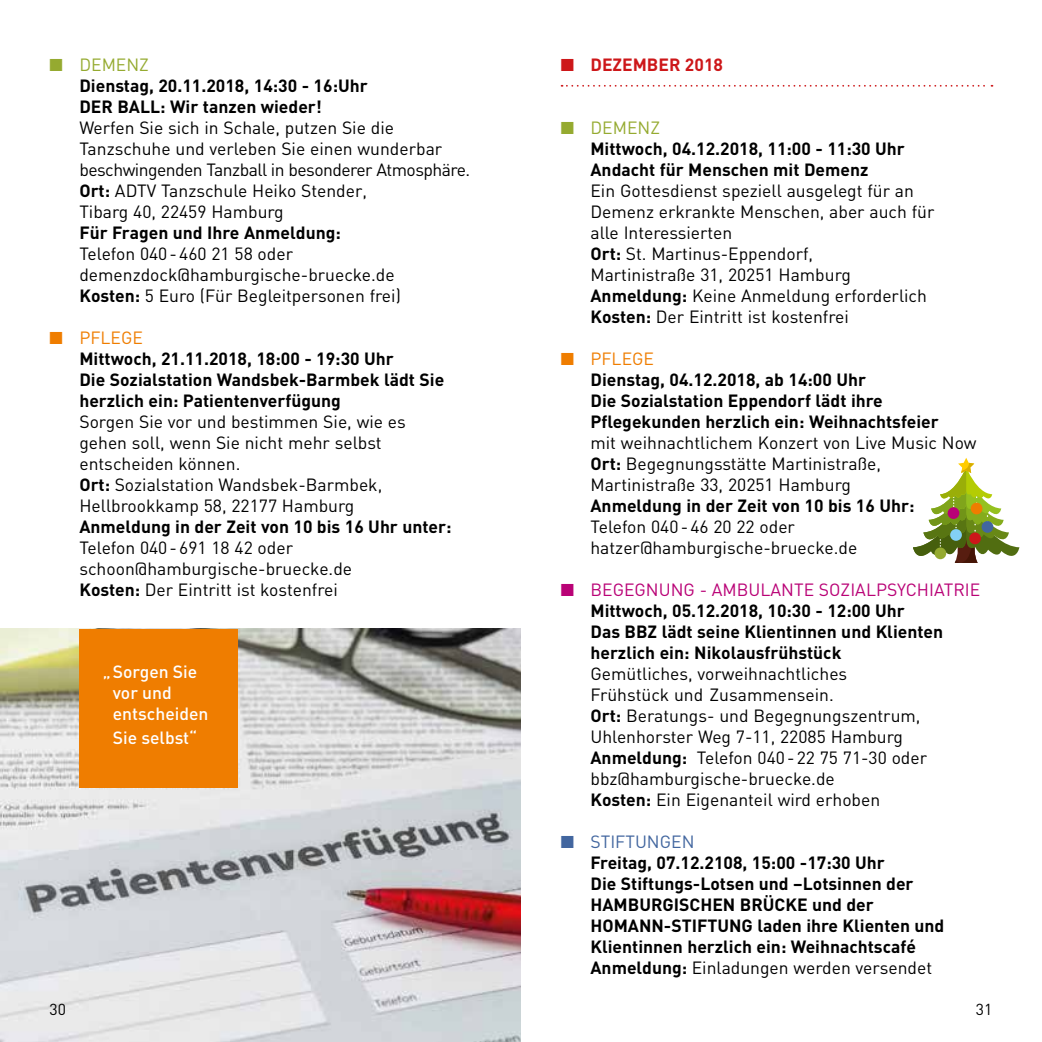
<style>
.page{position:relative;width:1042px;height:1042px;background:#fff}
.page>*{position:absolute;margin:0;border:0;box-sizing:border-box;transform-origin:0 0}
.t1{font:17.5px/21px "DIN";color:#000}
.t2{font:700 17.5px/21px "DIN";color:#000}
.t3{font:500 17.5px/21px "DIN";color:#fff}
.t4{font:700 17.5px "DIN";color:#cd1719}
.t5{font:15.75px "DIN";color:#000}
.s1{color:#95aa30}
.s2{font-weight:400;color:#95aa30}
.s3{font-weight:700}
.s4{color:#ef7d00}
.s5{font-weight:400;color:#ef7d00}
.s6{color:#b90276}
.s7{font-weight:400;color:#b90276}
.s8{color:#42669f}
.s9{font-weight:400;color:#42669f}
.s10{font-weight:400}
</style>
<div class="page">
<img style="left:0;top:629px;width:521px;height:413px">
<svg style="left:561px;top:85px;width:431px;height:2px"></svg>
<div style="left:79px;top:629px;width:159px;height:159px;background:#ef7d00"></div>
<svg style="left:913px;top:458px;width:106px;height:105px"></svg>
<div style="left:981px;top:521px;width:12px;height:12px;background:#42669f;border-radius:50%"></div>
<div style="left:969px;top:532px;width:12px;height:12px;background:#cd171a;border-radius:50%"></div>
<div style="left:934px;top:547px;width:12px;height:12px;background:#95aa30;border-radius:50%"></div>
<div style="left:950px;top:529px;width:12px;height:12px;background:#83d0f5;border-radius:50%"></div>
<p class="t2" style="left:79px;top:53px;width:290px;text-indent:-30px"><span class="s1">■</span> <span class="s2">DEMENZ<br></span>Dienstag, 20.11.2018, 14:30 - 16:Uhr<br>DER BALL: Wir tanzen wieder!</p>
<p class="t1" style="left:79px;top:116px;width:392px">Werfen Sie sich in Schale, putzen Sie die Tanzschuhe und verleben Sie einen wunderbar beschwingenden Tanzball in besonderer Atmosphäre.<br><span class="s3">Ort:</span> ADTV Tanzschule Heiko Stender,<br>Tibarg 40, 22459 Hamburg</p>
<p class="t2" style="left:79px;top:221px;width:263px">Für Fragen und Ihre Anmeldung:</p>
<p class="t1" style="left:79px;top:242px;width:323px">Telefon 040-460 21 58 oder demenzdock@hamburgische-bruecke.de<br><span class="s3">Kosten:</span> 5 Euro (Für Begleitpersonen frei)</p>
<p class="t2" style="left:79px;top:326px;width:366px;text-indent:-30px"><span class="s4">■</span> <span class="s5">PFLEGE<br></span>Mittwoch, 21.11.2018, 18:00 - 19:30 Uhr<br>Die Sozialstation Wandsbek-Barmbek lädt Sie herzlich ein: Patientenverfügung</p>
<p class="t1" style="left:79px;top:410px;width:328px">Sorgen Sie vor und bestimmen Sie, wie es gehen soll, wenn Sie nicht mehr selbst entscheiden können.<br><span class="s3">Ort:</span> Sozialstation Wandsbek-Barmbek, Hellbrookkamp 58, 22177 Hamburg</p>
<p class="t2" style="left:79px;top:515px;width:374px">Anmeldung in der Zeit von 10 bis 16 Uhr unter:</p>
<p class="t1" style="left:79px;top:536px;width:274px">Telefon 040-691 18 42 oder schoon@hamburgische-bruecke.de<br><span class="s3">Kosten:</span> Der Eintritt ist kostenfrei</p>
<p class="t3" style="left:113px;top:661px;width:97px;text-indent:-10px">„Sorgen Sie vor und entscheiden</p>
<p class="t3" style="left:113px;top:727px;width:86px">Sie selbst“</p>
<p class="t5" style="left:50px;top:999px;width:18px">30</p>
<p class="t4" style="left:561px;top:53px;width:164px">■ DEZEMBER 2018</p>
<p class="t2" style="left:590px;top:116px;width:316px;text-indent:-30px"><span class="s1">■</span> <span class="s2">DEMENZ<br></span>Mittwoch, 04.12.2018, 11:00 - 11:30 Uhr<br>Andacht für Menschen mit Demenz</p>
<p class="t1" style="left:590px;top:179px;width:345px">Ein Gottesdienst speziell ausgelegt für an Demenz erkrankte Menschen, aber auch für alle Interessierten<br><span class="s3">Ort:</span> St. Martinus-Eppendorf,<br>Martinistraße 31, 20251 Hamburg <span class="s3">Anmeldung:</span> Keine Anmeldung erforderlich <span class="s3">Kosten:</span> Der Eintritt ist kostenfrei</p>
<p class="t2" style="left:590px;top:347px;width:350px;text-indent:-30px"><span class="s4">■</span> <span class="s5">PFLEGE<br></span>Dienstag, 04.12.2018, ab 14:00 Uhr<br>Die Sozialstation Eppendorf lädt ihre<br>Pflegekunden herzlich ein: Weihnachtsfeier</p>
<p class="t1" style="left:590px;top:431px;width:388px">mit weihnachtlichem Konzert von Live Music Now<br><span class="s3">Ort:</span> Begegnungsstätte Martinistraße,<br>Martinistraße 33, 20251 Hamburg</p>
<p class="t2" style="left:590px;top:494px;width:325px">Anmeldung in der Zeit von 10 bis 16 Uhr:</p>
<p class="t1" style="left:590px;top:515px;width:268px">Telefon 040-46 20 22 oder hatzer@hamburgische-bruecke.de</p>
<p class="t2" style="left:590px;top:578px;width:391px;text-indent:-30px"><span class="s6">■</span> <span class="s7">BEGEGNUNG - AMBULANTE SOZIALPSYCHIATRIE </span>Mittwoch, 05.12.2018, 10:30 - 12:00 Uhr<br>Das BBZ lädt seine Klientinnen und Klienten herzlich ein: Nikolausfrühstück</p>
<p class="t1" style="left:590px;top:662px;width:338px">Gemütliches, vorweihnachtliches Frühstück und Zusammensein.<br><span class="s3">Ort:</span> Beratungs- und Begegnungszentrum, Uhlenhorster Weg 7-11, 22085 Hamburg <span class="s3">Anmeldung:</span> Telefon 040-22 75 71-30 oder bbz@hamburgische-bruecke.de<br><span class="s3">Kosten:</span> Ein Eigenanteil wird erhoben</p>
<p class="t2" style="left:590px;top:830px;width:355px;text-indent:-30px"><span class="s8">■</span> <span class="s9">STIFTUNGEN<br></span>Freitag, 07.12.2108, 15:00 -17:30 Uhr<br>Die Stiftungs-Lotsen und –Lotsinnen der HAMBURGISCHEN BRÜCKE und der HOMANN-STIFTUNG laden ihre Klienten und Klientinnen herzlich ein: Weihnachtscafé Anmeldung: <span class="s10">Einladungen werden versendet</span></p>
<p class="t5" style="left:976px;top:999px;width:18px">31</p>
</div>
